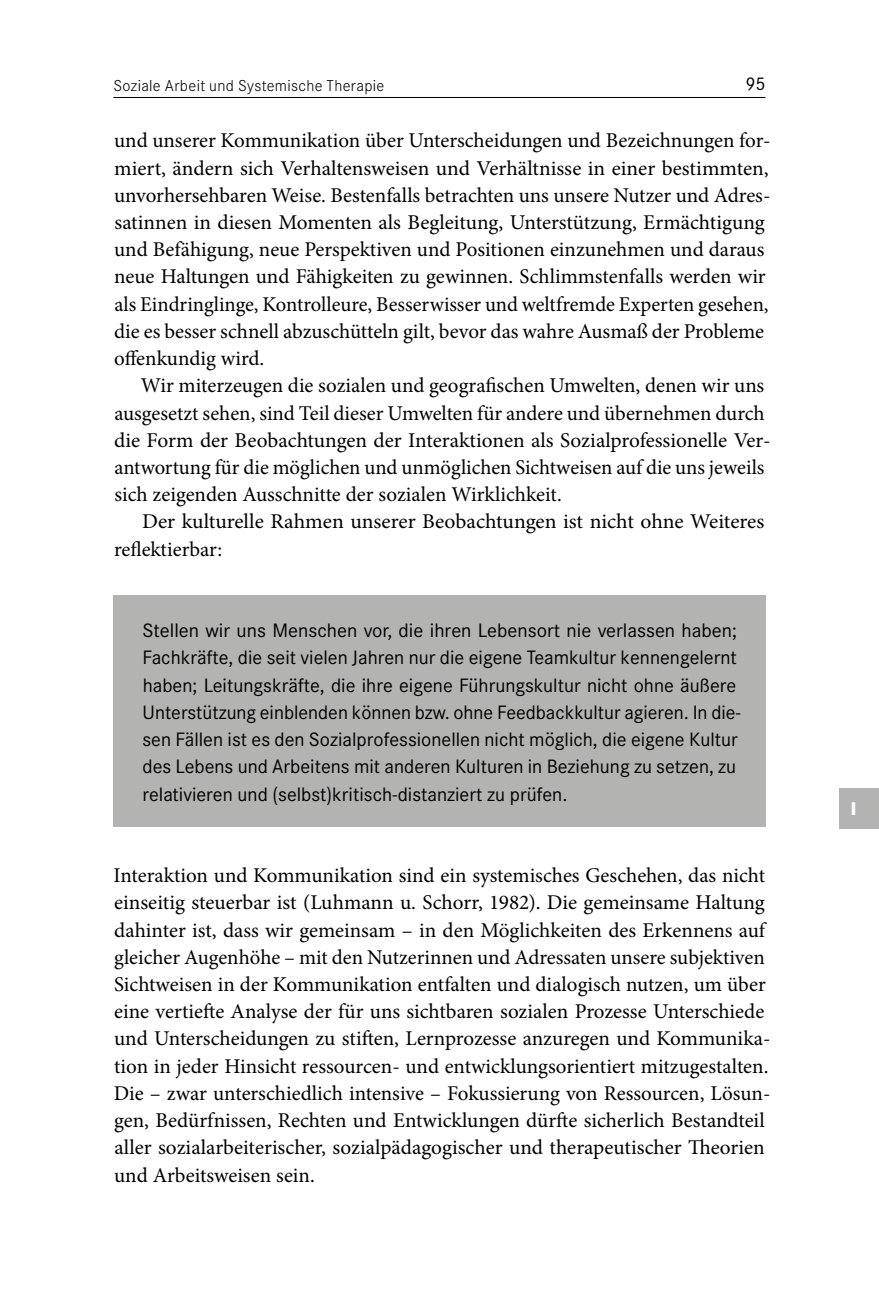
<style>
.page{position:relative;width:879px;height:1304px;background:#fff}
.page>*{position:absolute;margin:0;border:0;box-sizing:border-box;transform-origin:0 0}
._21_Text_mit_Einzug{font:21px/27.2px "Minion Pro";color:#000}
._20_Text_ohne_Einzug{font:21px/27.2px "Minion Pro";color:#000}
._70_ZS_Hinterlegung{font:19px/27.2px "Corporate S";color:#000}
.t1{font:18px "Corporate S";color:#000}
.t2{font:800 18px "Corporate S";color:#fff}
.t3{font:300 15.6px "Corporate S";letter-spacing:.02em;color:#000}
</style>
<div class="page">
<hr style="left:113px;top:97px;width:652px;height:1px;background:#000">
<div style="left:839px;top:788px;width:40px;height:40px;background:#b3b3b1"></div>
<div style="left:113px;top:595px;width:652px;height:232px;background:#b3b3b1"></div>
<p class="t3" style="left:113px;top:77px;width:272px">Soziale Arbeit und Systemische Therapie</p>
<p class="t1" style="left:745px;top:73px;width:22px">95</p>
<p class="_21_Text_mit_Einzug" style="left:114px;top:127px;width:658px">und unserer Kommunikation über Unterscheidungen und Bezeichnungen for&shy;miert, ändern sich Verhaltensweisen und Verhältnisse in einer bestimmten, unvorhersehbaren Weise. Bestenfalls betrachten uns unsere Nutzer und Adres&shy;satinnen in diesen Momenten als Begleitung, Unterstützung, Ermächtigung und Befähigung, neue Perspektiven und Positionen einzunehmen und daraus neue Haltungen und Fähigkeiten zu gewinnen. Schlimmstenfalls werden wir als Eindringlinge, Kontrolleure, Besserwisser und weltfremde Experten gesehen, die es besser schnell abzuschütteln gilt, bevor das wahre Ausmaß der Probleme offenkundig wird.</p>
<p class="_21_Text_mit_Einzug" style="left:114px;top:372px;width:658px;text-indent:27px">Wir miterzeugen die sozialen und geografischen Umwelten, denen wir uns ausgesetzt sehen, sind Teil dieser Umwelten für andere und übernehmen durch die Form der Beobachtungen der Interaktionen als Sozialprofessionelle Ver&shy;antwortung für die möglichen und unmöglichen Sichtweisen auf die uns jeweils sich zeigenden Ausschnitte der sozialen Wirklichkeit.</p>
<p class="_21_Text_mit_Einzug" style="left:114px;top:508px;width:652px;text-indent:28px">Der kulturelle Rahmen unserer Beobachtungen ist nicht ohne Weiteres reflektierbar:</p>
<p class="_70_ZS_Hinterlegung" style="left:142px;top:617px;width:600px">Stellen wir uns Menschen vor, die ihren Lebensort nie verlassen haben; Fachkräfte, die seit vielen Jahren nur die eigene Teamkultur kennengelernt haben; Leitungskräfte, die ihre eigene Führungskultur nicht ohne äußere Unterstützung einblenden können bzw. ohne Feedbackkultur agieren. In die&shy;sen Fällen ist es den Sozialprofessionellen nicht möglich, die eigene Kultur des Lebens und Arbeitens mit anderen Kulturen in Beziehung zu setzen, zu relativieren und (selbst)kritisch-distanziert zu prüfen.</p>
<p class="_20_Text_ohne_Einzug" style="left:114px;top:862px;width:658px">Interaktion und Kommunikation sind ein systemisches Geschehen, das nicht einseitig steuerbar ist (Luhmann u. Schorr, 1982). Die gemeinsame Haltung dahinter ist, dass wir gemeinsam – in den Möglichkeiten des Erkennens auf gleicher Augenhöhe – mit den Nutzerinnen und Adressaten unsere subjektiven Sichtweisen in der Kommunikation entfalten und dialogisch nutzen, um über eine vertiefte Analyse der für uns sichtbaren sozialen Prozesse Unterschiede und Unterscheidungen zu stiften, Lernprozesse anzuregen und Kommunika&shy;tion in jeder Hinsicht ressourcen- und entwicklungsorientiert mitzugestalten.<br>Die – zwar unterschiedlich intensive – Fokussierung von Ressourcen, Lösun&shy;gen, Bedürfnissen, Rechten und Entwicklungen dürfte sicherlich Bestandteil aller sozialarbeiterischer, sozialpädagogischer und therapeutischer Theorien und Arbeitsweisen sein.</p>
<p class="t2" style="left:850px;top:797px;width:8px">I</p>
</div>
